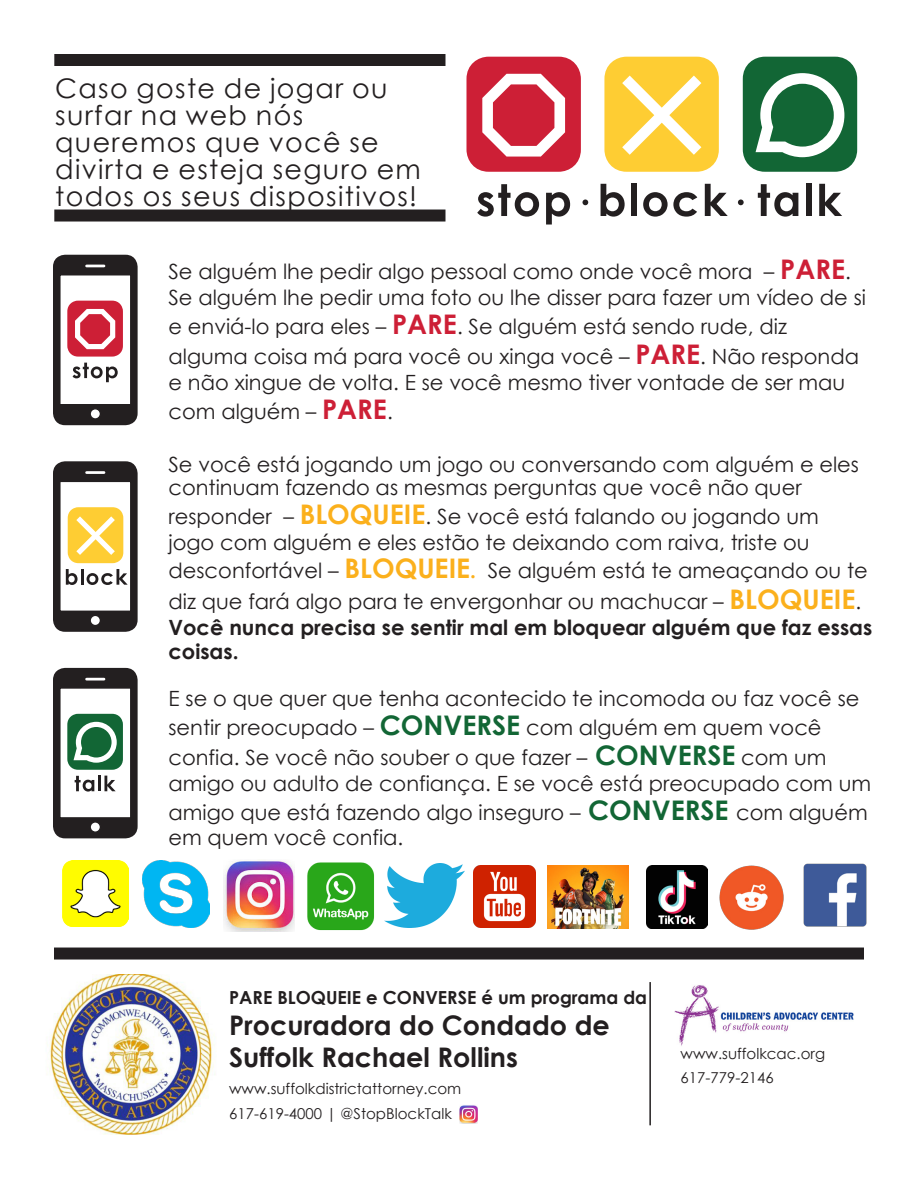
<style>
.page{position:relative;width:918px;height:1188px;background:#fff}
.page>*{position:absolute;margin:0;border:0;box-sizing:border-box;transform-origin:0 0}
.t1{font:27px/27px "Century Gothic";letter-spacing:.05em;color:#231f20}
.t2{font:700 27px/31.5px "Century Gothic";color:#231f20}
.t3{font:21px/26.1px "Century Gothic";color:#231f20}
.t4{font:700 21px/23.7px "Century Gothic";color:#231f20}
.t5{font:700 18px "Century Gothic";color:#231f20}
.t6{font:15px "Century Gothic";color:#231f20}
.s1{font-weight:700;font-size:27px;color:#cd1f36}
.s2{font-weight:700;font-size:27px;color:#fbb01c}
.s3{font-weight:700;color:#fbb01c}
.s4{font-weight:700;font-size:27px;color:#126635}
</style>
<div class="page">
<img style="left:675px;top:985px;width:179px;height:61px">
<img style="left:47px;top:975px;width:168px;height:159px">
<div style="left:54px;top:210px;width:392px;height:12px;background:#231f20"></div>
<div style="left:54px;top:54px;width:392px;height:12px;background:#231f20"></div>
<div style="left:54px;top:948px;width:810px;height:12px;background:#231f20"></div>
<hr style="left:649px;top:982px;width:2px;height:143px;background:#231f20">
<svg style="left:582px;top:200px;width:6px;height:5px"></svg>
<svg style="left:738px;top:200px;width:6px;height:5px"></svg>
<div style="left:467px;top:57px;width:114px;height:115px;background:#cd1f36;border-radius:22px"></div>
<svg style="left:477px;top:184px;width:62px;height:33px"></svg>
<svg style="left:546px;top:192px;width:24px;height:33px"></svg>
<svg style="left:482px;top:74px;width:83px;height:83px"></svg>
<div style="left:604px;top:57px;width:115px;height:115px;background:#fecd33;border-radius:22px"></div>
<svg style="left:601px;top:184px;width:24px;height:33px"></svg>
<div style="left:631px;top:184px;width:6px;height:32px;background:#231f20"></div>
<svg style="left:643px;top:192px;width:54px;height:25px"></svg>
<svg style="left:705px;top:184px;width:23px;height:32px"></svg>
<svg style="left:622px;top:76px;width:79px;height:79px"></svg>
<div style="left:743px;top:57px;width:114px;height:115px;background:#126635;border-radius:22px"></div>
<svg style="left:758px;top:184px;width:40px;height:33px"></svg>
<div style="left:806px;top:184px;width:6px;height:32px;background:#231f20"></div>
<svg style="left:819px;top:184px;width:23px;height:32px"></svg>
<svg style="left:756px;top:73px;width:88px;height:84px"></svg>
<img style="left:459px;top:1105px;width:19px;height:19px">
<div style="left:54px;top:256px;width:82px;height:168px;background:#231f20;border-radius:11px"></div>
<div style="left:53px;top:255px;width:85px;height:170px;border:3px solid #231f20;border-radius:11px"></div>
<div style="left:60px;top:275px;width:71px;height:130px;background:#fff"></div>
<div style="left:59px;top:274px;width:72px;height:131px;border:1px solid #231f20"></div>
<svg style="left:87px;top:265px;width:17px;height:2px"></svg>
<svg style="left:90px;top:409px;width:10px;height:10px"></svg>
<div style="left:90px;top:408px;width:11px;height:12px;border:1px solid #231f20;border-radius:50%"></div>
<div style="left:67px;top:301px;width:56px;height:56px;background:#cd1f36;border-radius:11px"></div>
<svg style="left:73px;top:363px;width:45px;height:19px"></svg>
<svg style="left:75px;top:309px;width:40px;height:40px"></svg>
<div style="left:54px;top:463px;width:82px;height:167px;background:#231f20;border-radius:11px"></div>
<div style="left:53px;top:461px;width:85px;height:171px;border:3px solid #231f20;border-radius:11px"></div>
<div style="left:60px;top:481px;width:71px;height:130px;background:#fff"></div>
<div style="left:59px;top:481px;width:72px;height:131px;border:1px solid #231f20"></div>
<hr style="left:87px;top:471px;width:17px;height:3px;background:#fff">
<div style="left:90px;top:615px;width:10px;height:11px;background:#fff;border-radius:50%"></div>
<div style="left:90px;top:615px;width:11px;height:11px;border:1px solid #231f20;border-radius:50%"></div>
<div style="left:68px;top:507px;width:55px;height:56px;background:#fecd33;border-radius:11px"></div>
<svg style="left:66px;top:569px;width:62px;height:16px"></svg>
<svg style="left:76px;top:516px;width:39px;height:39px"></svg>
<div style="left:54px;top:669px;width:82px;height:168px;background:#231f20;border-radius:11px"></div>
<div style="left:53px;top:668px;width:85px;height:170px;border:3px solid #231f20;border-radius:11px"></div>
<div style="left:60px;top:688px;width:71px;height:130px;background:#fff"></div>
<div style="left:59px;top:687px;width:72px;height:132px;border:1px solid #231f20"></div>
<hr style="left:87px;top:678px;width:17px;height:3px;background:#fff">
<svg style="left:90px;top:822px;width:10px;height:10px"></svg>
<div style="left:90px;top:821px;width:11px;height:12px;border:1px solid #231f20;border-radius:50%"></div>
<div style="left:67px;top:714px;width:56px;height:56px;background:#126635;border-radius:11px"></div>
<svg style="left:75px;top:776px;width:19px;height:16px"></svg>
<hr style="left:98px;top:776px;width:3px;height:15px;background:#231f20">
<svg style="left:104px;top:776px;width:12px;height:15px"></svg>
<svg style="left:74px;top:722px;width:43px;height:41px"></svg>
<img style="left:803px;top:863px;width:64px;height:64px">
<img style="left:548px;top:866px;width:80px;height:63px">
<img style="left:224px;top:860px;width:70px;height:72px">
<img style="left:719px;top:865px;width:65px;height:65px">
<img style="left:63px;top:861px;width:65px;height:65px">
<img style="left:473px;top:866px;width:62px;height:62px">
<img style="left:646px;top:866px;width:62px;height:63px">
<img style="left:142px;top:861px;width:68px;height:67px">
<img style="left:385px;top:863px;width:79px;height:65px">
<img style="left:307px;top:862px;width:67px;height:69px">
<p class="t1" style="left:55px;top:74px;width:367px">Caso goste de jogar ou surfar na web nós queremos que você se divirta e esteja seguro em todos os seus dispositivos!</p>
<p class="t3" style="left:168px;top:258px;width:699px">Se alguém lhe pedir algo pessoal como onde você mora – <span class="s1">PARE</span>.<br>Se alguém lhe pedir uma foto ou lhe disser para fazer um vídeo de si</p>
<p class="t3" style="left:168px;top:311px;width:692px;line-height:30.5px">e enviá-lo para eles – <span class="s1">PARE</span>. Se alguém está sendo rude, diz alguma coisa má para você ou xinga você – <span class="s1">PARE</span>. Não responda</p>
<p class="t3" style="left:168px;top:368px;width:678px;line-height:28.5px">e não xingue de volta. E se você mesmo tiver vontade de ser mau com alguém – <span class="s1">PARE</span>.</p>
<p class="t3" style="left:168px;top:452px;width:692px;line-height:23.7px">Se você está jogando um jogo ou conversando com alguém e eles continuam fazendo as mesmas perguntas que você não quer</p>
<p class="t3" style="left:168px;top:503px;width:652px">responder – <span class="s2">BLOQUEIE</span>. Se você está falando ou jogando um jogo com alguém e eles estão te deixando com raiva, triste ou</p>
<p class="t3" style="left:168px;top:555px;width:701px;line-height:30.5px">desconfortável – <span class="s2">BLOQUEIE</span><span class="s3">.</span> Se alguém está te ameaçando ou te diz que fará algo para te envergonhar ou machucar – <span class="s2">BLOQUEIE</span>.</p>
<p class="t4" style="left:168px;top:615px;width:705px">Você nunca precisa se sentir mal em bloquear alguém que faz essas coisas.</p>
<p class="t3" style="left:168px;top:684px;width:693px;line-height:28.5px">E se o que quer que tenha acontecido te incomoda ou faz você se sentir preocupado – <span class="s4">CONVERSE</span> com alguém em quem você</p>
<p class="t3" style="left:168px;top:745px;width:704px">confia. Se você não souber o que fazer – <span class="s4">CONVERSE</span> com um amigo ou adulto de confiança. E se você está preocupado com um</p>
<p class="t3" style="left:168px;top:799px;width:701px">amigo que está fazendo algo inseguro – <span class="s4">CONVERSE</span> com alguém em quem você confia.</p>
<p class="t5" style="left:229px;top:984px;width:419px">PARE BLOQUEIE e CONVERSE é um programa da</p>
<p class="t2" style="left:229px;top:1009px;width:382px">Procuradora do Condado de<br>Suffolk Rachael Rollins</p>
<p class="t6" style="left:229px;top:1078px;width:234px">www.suffolkdistrictattorney.com</p>
<p class="t6" style="left:229px;top:1104px;width:224px">617-619-4000 | @StopBlockTalk</p>
<p class="t6" style="left:681px;top:1044px;width:146px">www.suffolkcac.org</p>
<p class="t6" style="left:681px;top:1068px;width:95px">617-779-2146</p>
</div>
